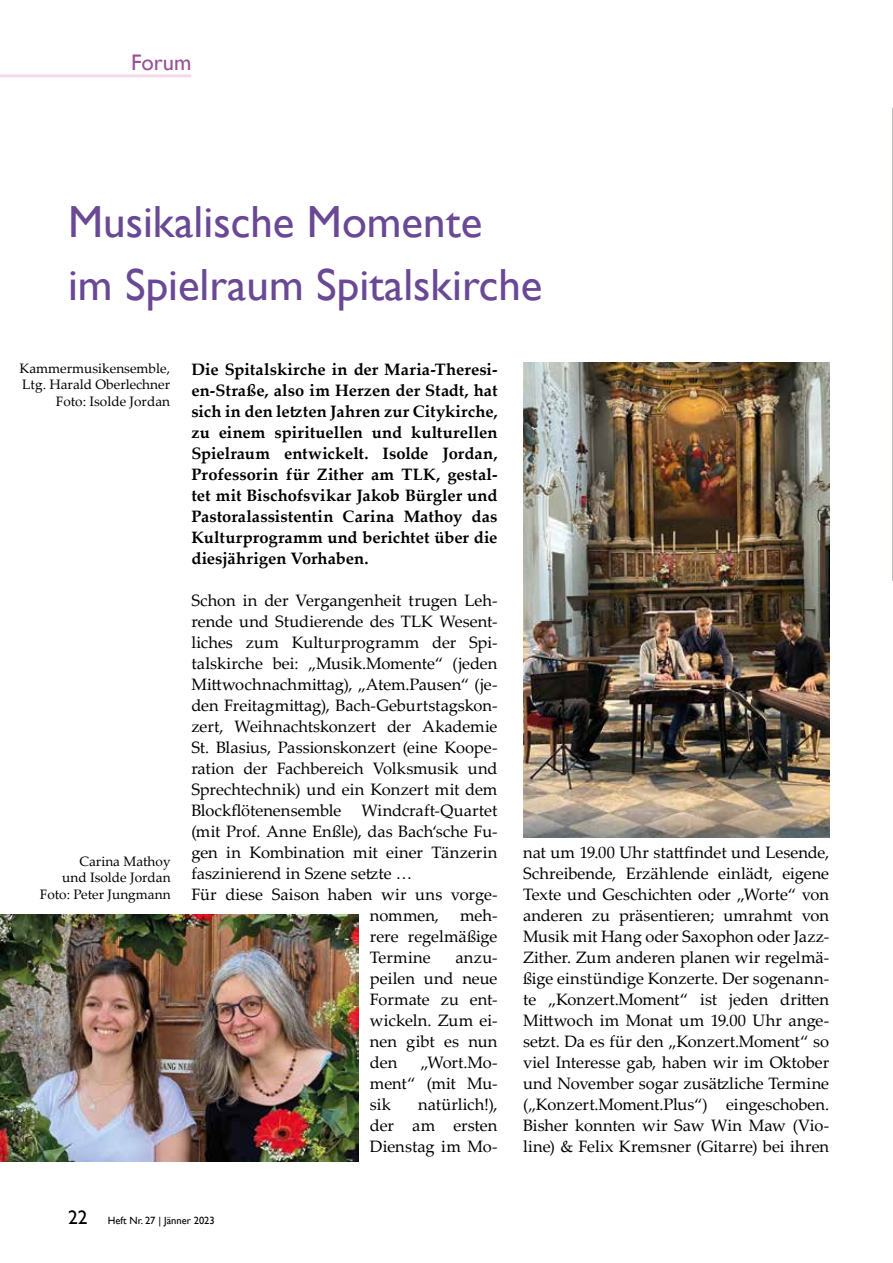
<style>
.page{position:relative;width:893px;height:1263px;background:#fff}
.page>*{position:absolute;margin:0;border:0;box-sizing:border-box;transform-origin:0 0}
.t1{font:45px/63px "Gill Sans";color:#694995}
.t2{font:22.5px "Gill Sans";color:#985197}
.t3{font:16.5px/21px "Palatino Linotype";color:#000;text-align:justify}
.t4{font:700 16.5px/21px "Palatino Linotype";color:#000;text-align:justify}
.t5{font:13.65px/16.6px "Palatino Linotype";color:#000;text-align:right}
.t6{font:10.5px "Gill Sans";color:#000}
.s1{font-size:19.5px}
</style>
<div class="page">
<hr style="left:0;top:74px;width:191px;height:3px;background:#f3dae8">
<svg style="left:892px;top:108px;width:1px;height:472px"></svg>
<img style="left:0;top:915px;width:358px;height:246px">
<img style="left:523px;top:363px;width:306px;height:474px">
<h2 class="t2" style="left:131px;top:49px;width:62px">Forum</h2>
<h1 class="t1" style="left:68px;top:191px;width:476px">Musikalische Momente<br>im Spielraum Spitalskirche</h1>
<p class="t5" style="left:20px;top:359px;width:152px">Kammermusikensemble,<br>Ltg. Harald Oberlechner<br>Foto: Isolde Jordan</p>
<p class="t5" style="left:40px;top:852px;width:132px">Carina Mathoy<br>und Isolde Jordan<br>Foto: Peter Jungmann</p>
<p class="t4" style="left:191px;top:358px;width:308px">Die Spitalskirche in der Maria-Theresi&shy;en-Straße, also im Herzen der Stadt, hat sich in den letzten Jahren zur Citykirche, zu einem spirituellen und kulturellen Spielraum entwickelt. Isolde Jordan, Professorin für Zither am TLK, gestal&shy;tet mit Bischofsvikar Jakob Bürgler und Pastoralassistentin Carina Mathoy das Kulturprogramm und berichtet über die diesjährigen Vorhaben.</p>
<p class="t3" style="left:191px;top:589px;width:308px;text-align:left">Schon in der Vergangenheit trugen Leh&shy;rende und Studierende des TLK Wesent&shy;liches zum Kulturprogramm der Spi&shy;talskirche bei: „Musik.Momente“ (jeden Mittwochnachmittag), „Atem.Pausen“ (je&shy;den Freitagmittag), Bach-Geburtstagskon&shy;zert, Weihnachtskonzert der Akademie St. Blasius, Passionskonzert (eine Koope&shy;ration der Fachbereich Volksmusik und Sprechtechnik) und ein Konzert mit dem Blockflötenensemble Windcraft-Quartet (mit Prof. Anne Enßle), das Bach‘sche Fu&shy;gen in Kombination mit einer Tänzerin faszinierend in Szene setzte …<br>Für diese Saison haben wir uns vorge-</p>
<p class="t3" style="left:370px;top:904px;width:129px;text-indent:90px">meh&shy;rere regelmäßige Termine</p>
<p class="t3" style="left:370px;top:904px;width:71px">nommen,</p>
<p class="t3" style="left:370px;top:946px;width:129px;text-indent:85px">anzu&shy;peilen und neue Formate zu ent&shy;wickeln. Zum ei&shy;nen gibt es nun den</p>
<p class="t3" style="left:370px;top:1051px;width:129px;text-indent:50px">„Wort.Mo&shy;ment“ (mit Mu&shy;sik</p>
<p class="t3" style="left:370px;top:1093px;width:129px;text-indent:48px">natürlich!), der am ersten Dienstag im Mo-</p>
<p class="t6" style="left:68px;top:1214px;width:148px"><span class="s1">22</span> Heft Nr. 27 | Jänner 2023</p>
<p class="t3" style="left:523px;top:841px;width:308px">nat um 19.00 Uhr stattfindet und Lesende, Schreibende, Erzählende einlädt, eigene Texte und Geschichten oder „Worte“ von anderen zu präsentieren; umrahmt von Musik mit Hang oder Saxophon oder Jazz-Zither. Zum anderen planen wir regelmä&shy;ßige einstündige Konzerte. Der sogenann&shy;te „Konzert.Moment“ ist jeden dritten Mittwoch im Monat um 19.00 Uhr ange&shy;setzt. Da es für den „Konzert.Moment“ so viel Interesse gab, haben wir im Oktober und November sogar zusätzliche Termine („Konzert.Moment.Plus“) eingeschoben.<br>Bisher konnten wir Saw Win Maw (Vio&shy;line) &amp; Felix Kremsner (Gitarre) bei ihren</p>
</div>
